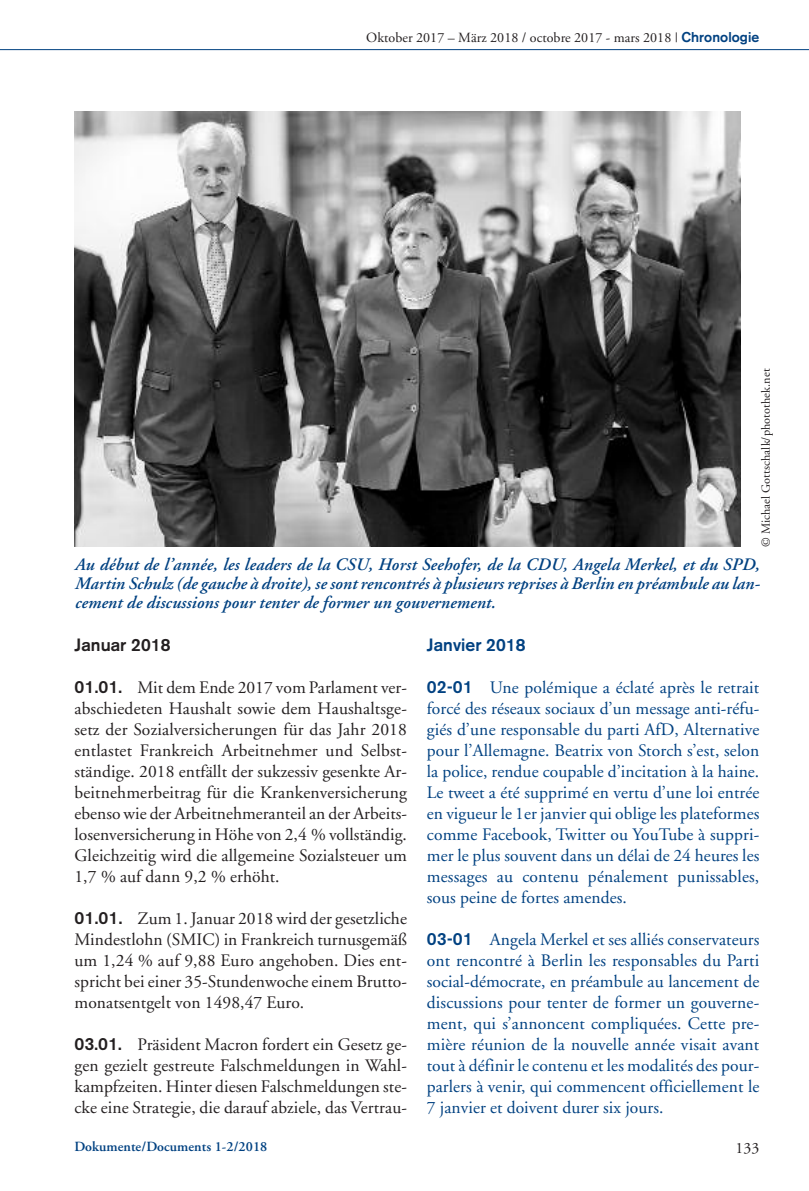
<style>
.page{position:relative;width:809px;height:1191px;background:#fff}
.page>*{position:absolute;margin:0;border:0;box-sizing:border-box;transform-origin:0 0}
.t1{font:17.5px/21px "Adobe Garamond";letter-spacing:.005em;color:#014181;text-align:justify}
.t2{font:17.5px/21px "Adobe Garamond";letter-spacing:.005em;color:#231f20;text-align:justify}
.t3{font:italic 600 17.5px/19.2px "Adobe Garamond";letter-spacing:.005em;color:#014181;text-align:justify}
.t4{font:700 17.5px "Akzidenz Grotesk";letter-spacing:.005em;color:#014181}
.t5{font:700 17.5px "Akzidenz Grotesk";letter-spacing:.005em;color:#231f20}
.t6{font:15.75px "Adobe Garamond";color:#231f20}
.t7{font:14px "Adobe Garamond";letter-spacing:.005em;color:#231f20}
.t8{font:600 14px "Adobe Garamond";letter-spacing:.005em;color:#014181}
.t9{font:12.25px "Adobe Garamond";letter-spacing:.005em;color:#231f20}
.s1{font-family:"Akzidenz Grotesk";font-weight:700;color:#014181}
.s2{font-family:"Akzidenz Grotesk BE";font-weight:500}
</style>
<div class="page">
<hr style="left:0;top:49px;width:809px;height:1px;background:#014181">
<img style="left:74px;top:112px;width:666px;height:434px">
<p class="t7" style="left:366px;top:32px;width:394px">Oktober 2017 – März 2018 / octobre 2017 - mars 2018 | <span class="s1">Chronologie</span></p>
<p class="t9" style="left:761px;top:547px;width:180px;rotate:-90deg">© Michael Gottschalk/photothek.net</p>
<p class="t3" style="left:74px;top:556px;width:687px">Au début de l’année, les leaders de la CSU, Horst Seehofer, de la CDU, Angela Merkel, et du SPD, Martin Schulz (de gauche à droite), se sont rencontrés à plusieurs reprises à Berlin en préambule au lan&shy;cement de discussions pour tenter de former un gouvernement.</p>
<p class="t5" style="left:74px;top:639px;width:97px">Januar 2018</p>
<p class="t2" style="left:74px;top:678px;width:334px"><span class="s2">01.01.</span> Mit dem Ende 2017 vom Parlament ver&shy;abschiedeten Haushalt sowie dem Haushaltsge&shy;setz der Sozialversicherungen für das Jahr 2018 entlastet Frankreich Arbeitnehmer und Selbst&shy;ständige. 2018 entfällt der sukzessiv gesenkte Ar&shy;beitnehmerbeitrag für die Krankenversicherung ebenso wie der Arbeitnehmeranteil an der Arbeits&shy;losenversicherung in Höhe von 2,4 % vollständig.<br>Gleichzeitig wird die allgemeine Sozialsteuer um 1,7 % auf dann 9,2 % erhöht.</p>
<p class="t2" style="left:74px;top:909px;width:334px"><span class="s2">01.01.</span> Zum 1. Januar 2018 wird der gesetzliche Mindestlohn (SMIC) in Frankreich turnusgemäß um 1,24 % auf 9,88 Euro angehoben. Dies ent&shy;spricht bei einer 35-Stundenwoche einem Brutto&shy;monatsentgelt von 1498,47 Euro.</p>
<p class="t2" style="left:74px;top:1035px;width:334px"><span class="s2">03.01.</span> Präsident Macron fordert ein Gesetz ge&shy;gen gezielt gestreute Falschmeldungen in Wahl&shy;kampfzeiten. Hinter diesen Falschmeldungen ste&shy;cke eine Strategie, die darauf abziele, das Vertrau-</p>
<p class="t4" style="left:427px;top:639px;width:100px">Janvier 2018</p>
<p class="t1" style="left:427px;top:678px;width:334px"><span class="s2">02-01</span> Une polémique a éclaté après le retrait forcé des réseaux sociaux d’un message anti-réfu&shy;giés d’une responsable du parti AfD, Alternative pour l’Allemagne. Beatrix von Storch s’est, selon la police, rendue coupable d’incitation à la haine.<br>Le tweet a été supprimé en vertu d’une loi entrée en vigueur le 1er janvier qui oblige les plateformes comme Facebook, Twitter ou YouTube à suppri&shy;mer le plus souvent dans un délai de 24 heures les messages au contenu pénalement punissables, sous peine de fortes amendes.</p>
<p class="t1" style="left:427px;top:930px;width:334px"><span class="s2">03-01</span> Angela Merkel et ses alliés conservateurs ont rencontré à Berlin les responsables du Parti social-démocrate, en préambule au lancement de discussions pour tenter de former un gouverne&shy;ment, qui s’annoncent compliquées. Cette pre&shy;mière réunion de la nouvelle année visait avant tout à définir le contenu et les modalités des pour&shy;parlers à venir, qui commencent officiellement le 7 janvier et doivent durer six jours.</p>
<p class="t8" style="left:74px;top:1140px;width:194px">Dokumente/Documents 1-2/2018</p>
<p class="t6" style="left:735px;top:1141px;width:25px">133</p>
</div>
